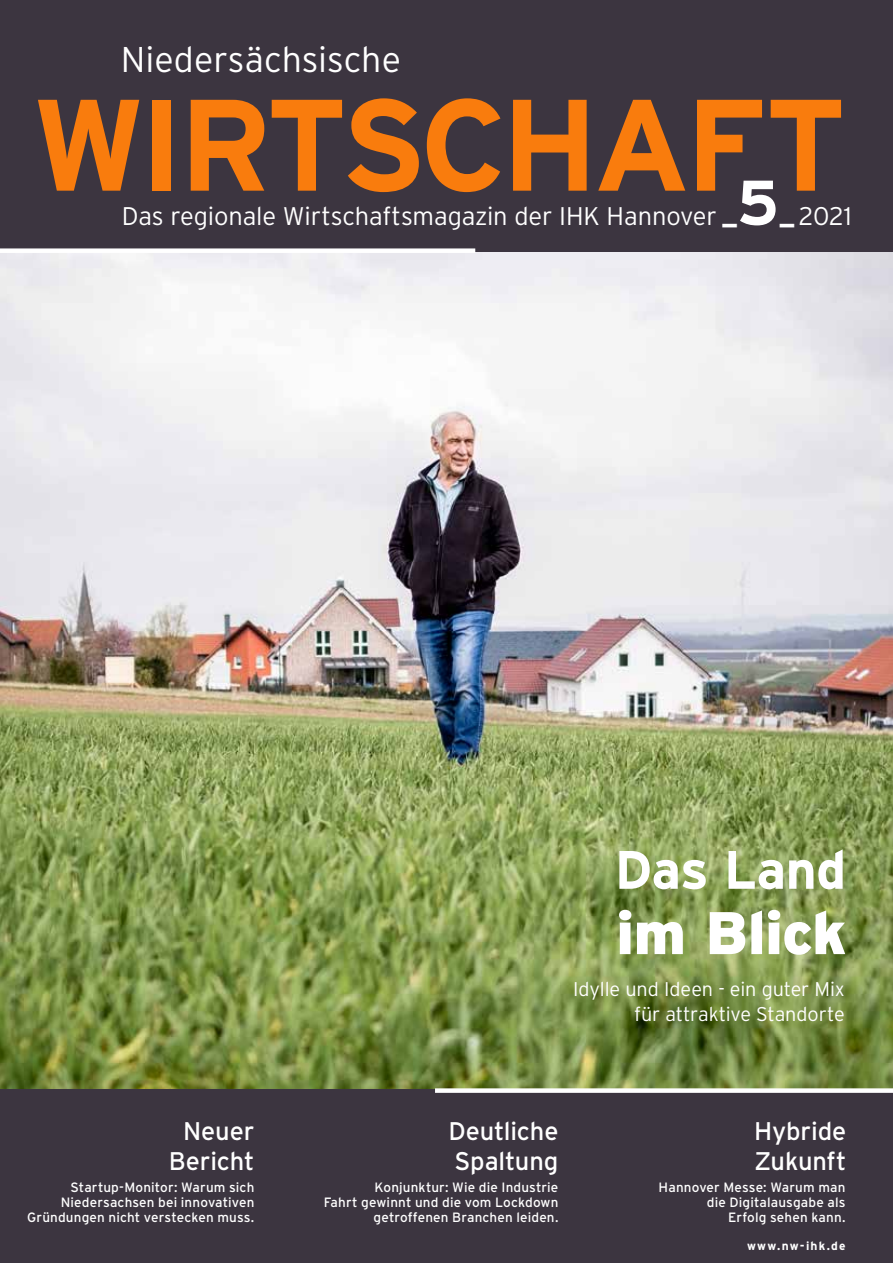
<style>
.page{position:relative;width:893px;height:1263px;background:#3c3540}
.page>*{position:absolute;margin:0;border:0;box-sizing:border-box;transform-origin:0 0}
.t1{font:700 129.75px "Interstate";letter-spacing:-.045em;color:#f97c0d}
.t2{font:900 60px "Interstate";letter-spacing:-.01em;color:#fff}
.t3{font:700 54px "Interstate";color:#fff}
.t4{font:300 35.7px "Interstate";color:#fff}
.t5{font:300 25.5px "Interstate";letter-spacing:-.01em;color:#fff}
.t6{font:25.5px/30px "Interstate";letter-spacing:-.005em;color:#fff}
.t7{font:300 19.8px/25.5px "Interstate";letter-spacing:-.005em;color:#fff;text-align:right}
.t8{font:13.5px/15px "Interstate";letter-spacing:.01em;color:#fff;text-align:right}
.t9{font:700 12px "Interstate";letter-spacing:.105em;color:#fff}
.s1{font-family:"Myriad Pro";font-weight:900;font-size:33px}
.s2{font-weight:700;font-size:63px}
</style>
<div class="page">
<img style="left:0;top:253px;width:893px;height:836px">
<div style="left:0;top:248px;width:475px;height:5px;background:#fff"></div>
<div style="left:435px;top:1088px;width:458px;height:5px;background:#fff"></div>
<h3 class="t4" style="left:121px;top:38px;width:282px">Niedersächsische</h3>
<h1 class="t1" style="left:31px;top:66px;width:817px">Wirtschaft</h1>
<h3 class="t5" style="left:122px;top:200px;width:731px">Das regionale Wirtschaftsmagazin der IHK Hannover <span class="s1">–</span><span class="s2">5</span><span class="s1">–</span>2021</h3>
<h3 class="t3" style="left:615px;top:837px;width:233px">Das Land</h3>
<h2 class="t2" style="left:616px;top:896px;width:232px">im Blick</h2>
<h3 class="t7" style="left:573px;top:976px;width:273px">Idylle und Ideen - ein guter Mix für attraktive Standorte</h3>
<h3 class="t6" style="left:169px;top:1115px;width:87px;text-align:center">Neuer<br>Bericht</h3>
<h3 class="t6" style="left:754px;top:1115px;width:94px">Hybride<br>Zukunft</h3>
<p class="t8" style="left:324px;top:1179px;width:236px">Konjunktur: Wie die Industrie<br>Fahrt gewinnt und die vom Lockdown getroffenen Branchen leiden.</p>
<h3 class="t6" style="left:448px;top:1115px;width:112px">Deutliche<br>Spaltung</h3>
<p class="t8" style="left:27px;top:1179px;width:229px">Startup-Monitor: Warum sich<br>Niedersachsen bei innovativen<br>Gründungen nicht verstecken muss.</p>
<p class="t8" style="left:659px;top:1180px;width:188px">Hannover Messe: Warum man die Digitalausgabe als<br>Erfolg sehen kann.</p>
<p class="t9" style="left:747px;top:1239px;width:100px">www.nw-ihk.de</p>
</div>
